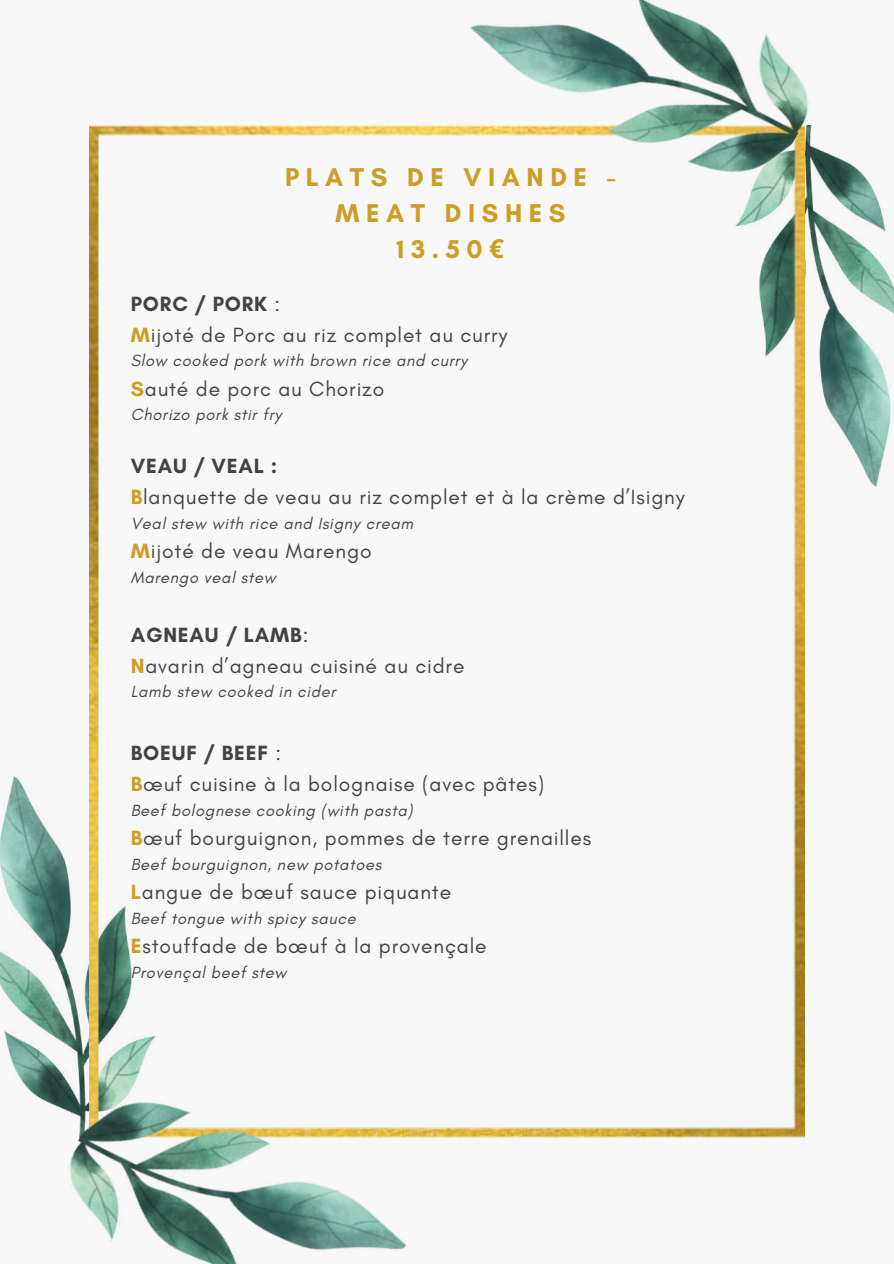
<style>
.page{position:relative;width:894px;height:1264px;background:#fff}
.page>*{position:absolute;margin:0;border:0;box-sizing:border-box;transform-origin:0 0}
.t1{font:700 26.25px/36px "Glacial Indifference";letter-spacing:.25em;color:#cd9e25;text-align:center}
.t2{font:21px/30.3px "Glacial Indifference";letter-spacing:.04em;color:#44433f}
.t3{font:italic 16.5px "Glacial Indifference";letter-spacing:.04em;color:#44433f}
.s1{font-family:"Noto Sans"}
.s2{font-weight:700}
.s3{font-weight:700;color:#cd9e25}
</style>
<div class="page">
<div style="left:0;top:0;width:893px;height:1263px;background:#f8f8f8"></div>
<img style="left:0;top:776px;width:89px;height:324px">
<img style="left:804px;top:155px;width:89px;height:331px">
<img style="left:89px;top:125px;width:715px;height:1012px">
<img style="left:460px;top:0;width:373px;height:213px">
<img style="left:43px;top:1060px;width:373px;height:203px">
<p class="t1" style="left:285px;top:159px;width:332px">PLATS DE VIANDE -<br>MEAT DISHES<br>13.50<span class="s1">€</span></p>
<p class="t2" style="left:131px;top:289px;width:378px"><span class="s2">PORC / PORK</span> :<br><span class="s3">M</span>ijoté de Porc au riz complet au curry</p>
<p class="t3" style="left:131px;top:351px;width:338px">Slow cooked pork with brown rice and curry</p>
<p class="t2" style="left:131px;top:373px;width:255px"><span class="s3">S</span>auté de porc au Chorizo</p>
<p class="t3" style="left:131px;top:405px;width:152px">Chorizo pork stir fry</p>
<p class="t2" style="left:131px;top:451px;width:555px"><span class="s2">VEAU / VEAL :<br></span><span class="s3">B</span>lanquette de veau au riz complet et à la crème d’Isigny</p>
<p class="t3" style="left:131px;top:513px;width:284px">Veal stew with rice and Isigny cream</p>
<p class="t2" style="left:131px;top:535px;width:242px"><span class="s3">M</span>ijoté de veau Marengo</p>
<p class="t3" style="left:131px;top:567px;width:146px">Marengo veal stew</p>
<p class="t2" style="left:131px;top:619px;width:335px"><span class="s2">AGNEAU / LAMB</span>:<br><span class="s3">N</span>avarin d’agneau cuisiné au cidre</p>
<p class="t3" style="left:131px;top:681px;width:206px">Lamb stew cooked in cider</p>
<p class="t2" style="left:131px;top:738px;width:415px"><span class="s2">BOEUF / BEEF</span> :<br><span class="s3">B</span>œuf cuisine à la bolognaise (avec pâtes)</p>
<p class="t3" style="left:131px;top:799px;width:283px">Beef bolognese cooking (with pasta)</p>
<p class="t2" style="left:131px;top:822px;width:462px"><span class="s3">B</span>œuf bourguignon, pommes de terre grenailles</p>
<p class="t3" style="left:131px;top:853px;width:252px">Beef bourguignon, new potatoes</p>
<p class="t2" style="left:131px;top:876px;width:322px"><span class="s3">L</span>angue de bœuf sauce piquante</p>
<p class="t3" style="left:131px;top:907px;width:226px">Beef tongue with spicy sauce</p>
<p class="t2" style="left:131px;top:930px;width:357px"><span class="s3">E</span>stouffade de bœuf à la provençale</p>
<p class="t3" style="left:131px;top:961px;width:157px">Provençal beef stew</p>
</div>
